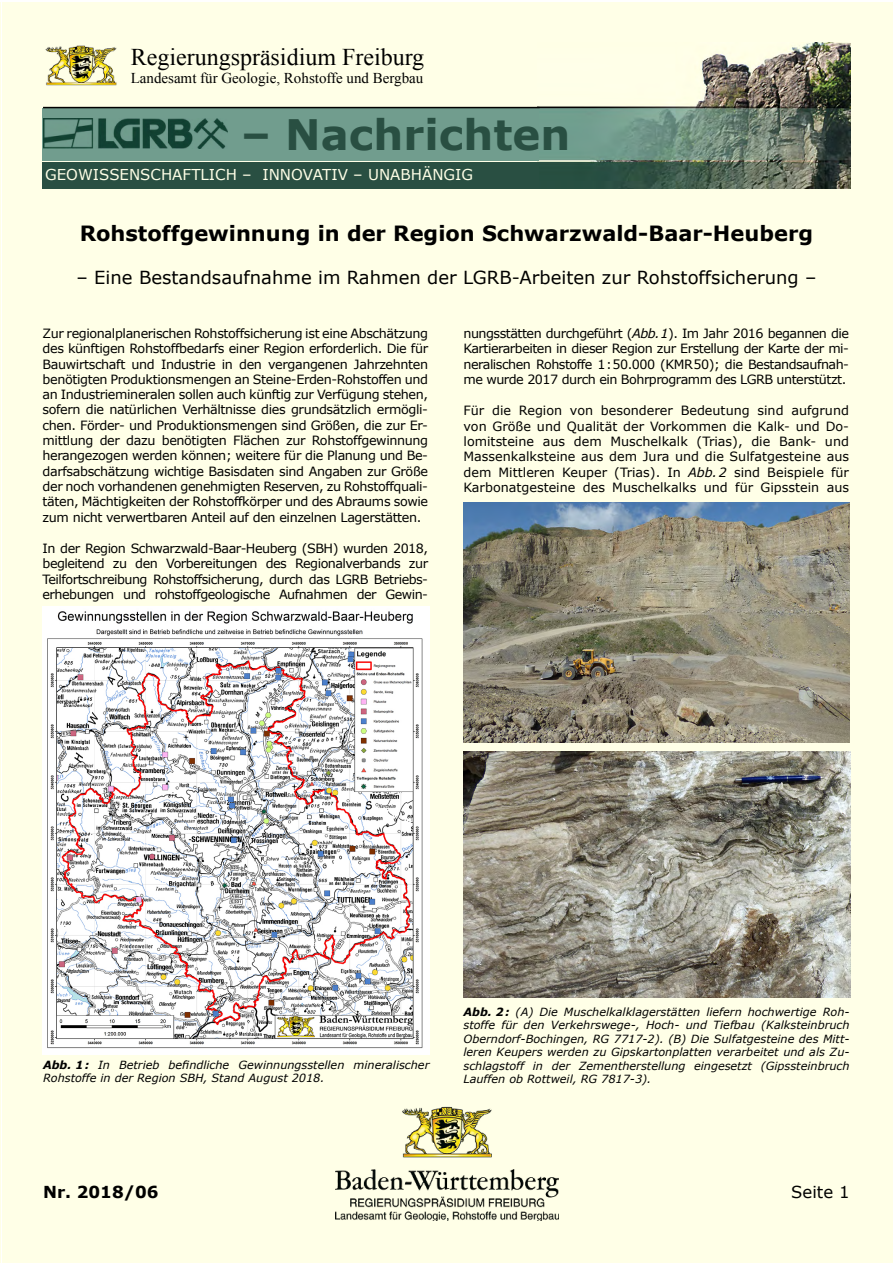
<style>
.page{position:relative;width:893px;height:1263px;background:#fff}
.page>*{position:absolute;margin:0;border:0;box-sizing:border-box;transform-origin:0 0}
.t1{font:700 42px "Verdana";color:#294f42}
.t2{font:24px "Times New Roman";color:#000}
.t3{font:700 21px "Verdana";color:#000}
.t4{font:18px "Verdana";color:#000}
.t5{font:700 16.5px "Verdana";color:#000}
.t6{font:16.5px "Verdana";color:#000}
.t7{font:15px "Times New Roman";color:#000}
.t8{font:15px "Verdana";color:#ffffe7}
.t9{font:12.75px/15.3px "Verdana";letter-spacing:-.04em;color:#000;text-align:justify}
.t10{font:italic 11.25px/13.5px "Verdana";color:#000}
.s1{font-style:italic}
.s2{font-weight:700}
</style>
<div class="page">
<hr style="left:0;top:2px;width:1px;height:1261px;background:#ffffe7">
<div style="left:2px;top:2px;width:891px;height:1261px;background:#ffffe7"></div>
<img style="left:537px;top:43px;width:313px;height:146px">
<div style="left:43px;top:162px;width:496px;height:27px;background:#294f42"></div>
<div style="left:43px;top:108px;width:496px;height:52px;background:#719d8e"></div>
<hr style="left:43px;top:107px;width:496px;height:1px;background:#000">
<img style="left:45px;top:45px;width:72px;height:41px">
<img style="left:336px;top:1106px;width:223px;height:114px">
<img style="left:43px;top:118px;width:185px;height:31px">
<img style="left:43px;top:606px;width:386px;height:448px">
<img style="left:463px;top:503px;width:387px;height:239px">
<img style="left:463px;top:751px;width:387px;height:246px">
<h2 class="t2" style="left:131px;top:41px;width:295px">Regierungspräsidium Freiburg</h2>
<p class="t7" style="left:131px;top:68px;width:294px">Landesamt für Geologie, Rohstoffe und Bergbau</p>
<h1 class="t1" style="left:241px;top:105px;width:331px">‒ Nachrichten</h1>
<p class="t8" style="left:45px;top:165px;width:429px">GEOWISSENSCHAFTLICH ‒ INNOVATIV ‒ UNABHÄNGIG</p>
<p class="t3" style="left:80px;top:218px;width:735px">Rohstoffgewinnung in der Region Schwarzwald-Baar-Heuberg</p>
<p class="t4" style="left:76px;top:265px;width:742px">– Eine Bestandsaufnahme im Rahmen der LGRB-Arbeiten zur Rohstoffsicherung –</p>
<p class="t9" style="left:43px;top:325px;width:387px">Zur regionalplanerischen Rohstoffsicherung ist eine Abschätzung des künftigen Rohstoffbedarfs einer Region erforderlich. Die für Bauwirtschaft und Industrie in den vergangenen Jahrzehnten benötigten Produktionsmengen an Steine-Erden-Rohstoffen und an Industriemineralen sollen auch künftig zur Verfügung stehen, sofern die natürlichen Verhältnisse dies grundsätzlich ermögli&shy;chen. Förder- und Produktionsmengen sind Größen, die zur Er&shy;mittlung der dazu benötigten Flächen zur Rohstoffgewinnung herangezogen werden können; weitere für die Planung und Be&shy;darfsabschätzung wichtige Basisdaten sind Angaben zur Größe der noch vorhandenen genehmigten Reserven, zu Rohstoffquali&shy;täten, Mächtigkeiten der Rohstoffkörper und des Abraums sowie zum nicht verwertbaren Anteil auf den einzelnen Lagerstätten.</p>
<p class="t9" style="left:43px;top:541px;width:387px">In der Region Schwarzwald-Baar-Heuberg (SBH) wurden 2018, begleitend zu den Vorbereitungen des Regionalverbands zur Teilfortschreibung Rohstoffsicherung, durch das LGRB Betriebs&shy;erhebungen und rohstoffgeologische Aufnahmen der Gewin-</p>
<p class="t9" style="left:463px;top:325px;width:387px">nungsstätten durchgeführt (<span class="s1">Abb.1</span>). Im Jahr 2016 begannen die Kartierarbeiten in dieser Region zur Erstellung der Karte der mi&shy;neralischen Rohstoffe 1:50.000 (KMR50); die Bestandsaufnah&shy;me wurde 2017 durch ein Bohrprogramm des LGRB unterstützt.</p>
<p class="t9" style="left:463px;top:403px;width:387px">Für die Region von besonderer Bedeutung sind aufgrund von Größe und Qualität der Vorkommen die Kalk- und Do&shy;lomitsteine aus dem Muschelkalk (Trias), die Bank- und Massenkalksteine aus dem Jura und die Sulfatgesteine aus dem Mittleren Keuper (Trias). In <span class="s1">Abb.2</span> sind Beispiele für Karbonatgesteine des Muschelkalks und für Gipsstein aus</p>
<p class="t10" style="left:43px;top:1057px;width:388px"><span class="s2">Abb. 1:</span> In Betrieb befindliche Gewinnungsstellen mineralischer<br>Rohstoffe in der Region SBH, Stand August 2018.</p>
<p class="t10" style="left:463px;top:1005px;width:388px;text-align:justify"><span class="s2">Abb. 2:</span> (A) Die Muschelkalklagerstätten liefern hochwertige Roh&shy;stoffe für den Verkehrswege-, Hoch- und Tiefbau (Kalksteinbruch Oberndorf-Bochingen, RG 7717-2). (B) Die Sulfatgesteine des Mitt&shy;leren Keupers werden zu Gipskartonplatten verarbeitet und als Zu&shy;schlagstoff in der Zementherstellung eingesetzt (Gipssteinbruch Lauffen ob Rottweil, RG 7817-3).</p>
<p class="t5" style="left:43px;top:1180px;width:117px">Nr. 2018/06</p>
<p class="t6" style="left:791px;top:1181px;width:60px">Seite 1</p>
</div>
